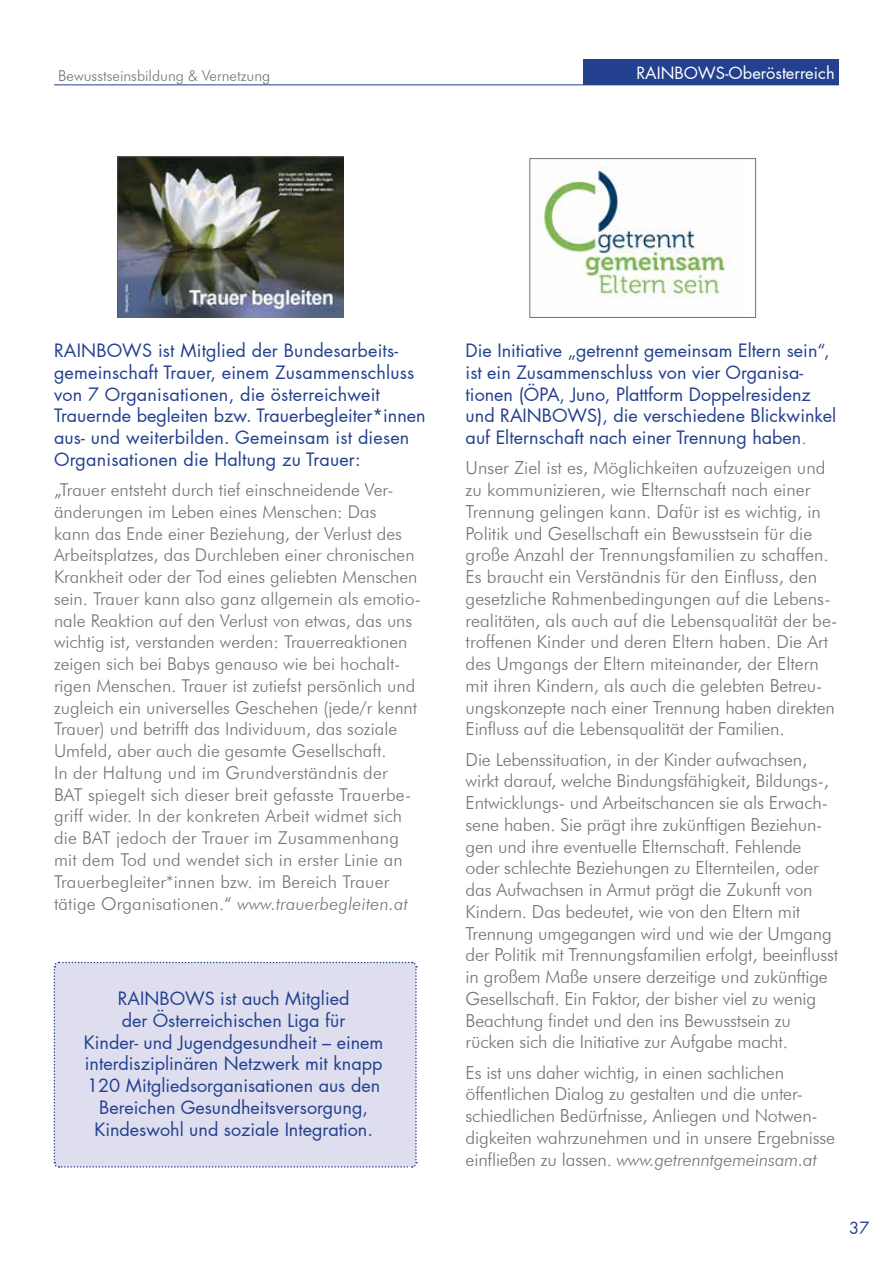
<style>
.page{position:relative;width:893px;height:1263px;background:#fff}
.page>*{position:absolute;margin:0;border:0;box-sizing:border-box;transform-origin:0 0}
.t1{font:300 18px/21.8px "Futura BT";letter-spacing:-.01em;color:#747373}
.t2{font:18px/21.8px "Futura LT Pro";color:#23418e}
.t3{font:300 17.7px/21.8px "Futura BT";color:#747373}
.t4{font:16.5px "Futura LT Pro";color:#fff}
.t5{font:16.5px "Futura LT Pro";color:#23418e}
.t6{font:300 15px "Futura BT";color:#747373}
.s1{font-style:italic}
.s2{font-family:"Futura BT";font-weight:300;color:#747373}
</style>
<div class="page">
<div style="left:584px;top:60px;width:255px;height:25px;background:#23418e"></div>
<hr style="left:54px;top:84px;width:785px;height:1px;background:#23418e">
<img style="left:540px;top:167px;width:189px;height:130px">
<div style="left:529px;top:158px;width:227px;height:160px;border:1px solid #747373"></div>
<img style="left:118px;top:156px;width:226px;height:162px">
<div style="left:53px;top:961px;width:365px;height:207px;background:#dedeef"></div>
<p class="t6" style="left:58px;top:66px;width:214px">Bewusstseinsbildung &amp; Vernetzung</p>
<p class="t4" style="left:636px;top:62px;width:200px">RAINBOWS-Oberösterreich</p>
<p class="t2" style="left:54px;top:339px;width:373px">RAINBOWS ist Mitglied der Bundesarbeits&shy;gemeinschaft Trauer, einem Zusammenschluss von 7 Organisationen, die österreichweit Trauernde begleiten bzw. Trauerbegleiter*innen aus- und weiterbilden. Gemeinsam ist diesen Organisationen die Haltung zu Trauer:</p>
<p class="t3" style="left:54px;top:479px;width:369px">„Trauer entsteht durch tief einschneidende Ver&shy;änderungen im Leben eines Menschen: Das<br>kann das Ende einer Beziehung, der Verlust des Arbeitsplatzes, das Durchleben einer chronischen Krankheit oder der Tod eines geliebten Menschen sein. Trauer kann also ganz allgemein als emotio&shy;nale Reaktion auf den Verlust von etwas, das uns wichtig ist, verstanden werden: Trauerreaktionen zeigen sich bei Babys genauso wie bei hochalt&shy;rigen Menschen. Trauer ist zutiefst persönlich und zugleich ein universelles Geschehen (jede/r kennt Trauer) und betrifft das Individuum, das soziale Umfeld, aber auch die gesamte Gesellschaft.<br>In der Haltung und im Grundverständnis der<br>BAT spiegelt sich dieser breit gefasste Trauerbe&shy;griff wider. In der konkreten Arbeit widmet sich die BAT jedoch der Trauer im Zusammenhang mit dem Tod und wendet sich in erster Linie an Trauerbegleiter*innen bzw. im Bereich Trauer tätige Organisationen.“ <span class="s1">www.trauerbegleiten.at</span></p>
<p class="t2" style="left:84px;top:987px;width:301px;text-align:center">RAINBOWS ist auch Mitglied<br>der Österreichischen Liga für<br>Kinder- und Jugendgesundheit – einem interdisziplinären Netzwerk mit knapp 120 Mitgliedsorganisationen aus den Bereichen Gesundheitsversorgung, Kindeswohl und soziale Integration.</p>
<p class="t2" style="left:466px;top:339px;width:372px">Die Initiative „getrennt gemeinsam Eltern sein“, ist ein Zusammenschluss von vier Organisa&shy;tionen (ÖPA, Juno, Plattform Doppelresidenz und RAINBOWS), die verschiedene Blickwinkel auf Elternschaft nach einer Trennung haben<span class="s2">.</span></p>
<p class="t1" style="left:466px;top:457px;width:373px">Unser Ziel ist es, Möglichkeiten aufzuzeigen und zu kommunizieren, wie Elternschaft nach einer Trennung gelingen kann. Dafür ist es wichtig, in Politik und Gesellschaft ein Bewusstsein für die große Anzahl der Trennungsfamilien zu schaffen.<br>Es braucht ein Verständnis für den Einfluss, den gesetzliche Rahmenbedingungen auf die Lebens&shy;realitäten, als auch auf die Lebensqualität der be&shy;troffenen Kinder und deren Eltern haben. Die Art des Umgangs der Eltern miteinander, der Eltern mit ihren Kindern, als auch die gelebten Betreu&shy;ungskonzepte nach einer Trennung haben direkten Einfluss auf die Lebensqualität der Familien.</p>
<p class="t1" style="left:466px;top:748px;width:374px">Die Lebenssituation, in der Kinder aufwachsen, wirkt darauf, welche Bindungsfähigkeit, Bildungs-, Entwicklungs- und Arbeitschancen sie als Erwach&shy;sene haben. Sie prägt ihre zukünftigen Beziehun&shy;gen und ihre eventuelle Elternschaft. Fehlende oder schlechte Beziehungen zu Elternteilen, oder das Aufwachsen in Armut prägt die Zukunft von Kindern. Das bedeutet, wie von den Eltern mit Trennung umgegangen wird und wie der Umgang der Politik mit Trennungsfamilien erfolgt, beeinflusst in großem Maße unsere derzeitige und zukünftige Gesellschaft. Ein Faktor, der bisher viel zu wenig Beachtung findet und den ins Bewusstsein zu rücken sich die Initiative zur Aufgabe macht.</p>
<p class="t1" style="left:466px;top:1061px;width:371px">Es ist uns daher wichtig, in einen sachlichen öffentlichen Dialog zu gestalten und die unter&shy;schiedlichen Bedürfnisse, Anliegen und Notwen&shy;digkeiten wahrzunehmen und in unsere Ergebnisse einfließen zu lassen. <span class="s1">www.getrenntgemeinsam.at</span></p>
<p class="t5" style="left:849px;top:1217px;width:22px">37</p>
</div>
